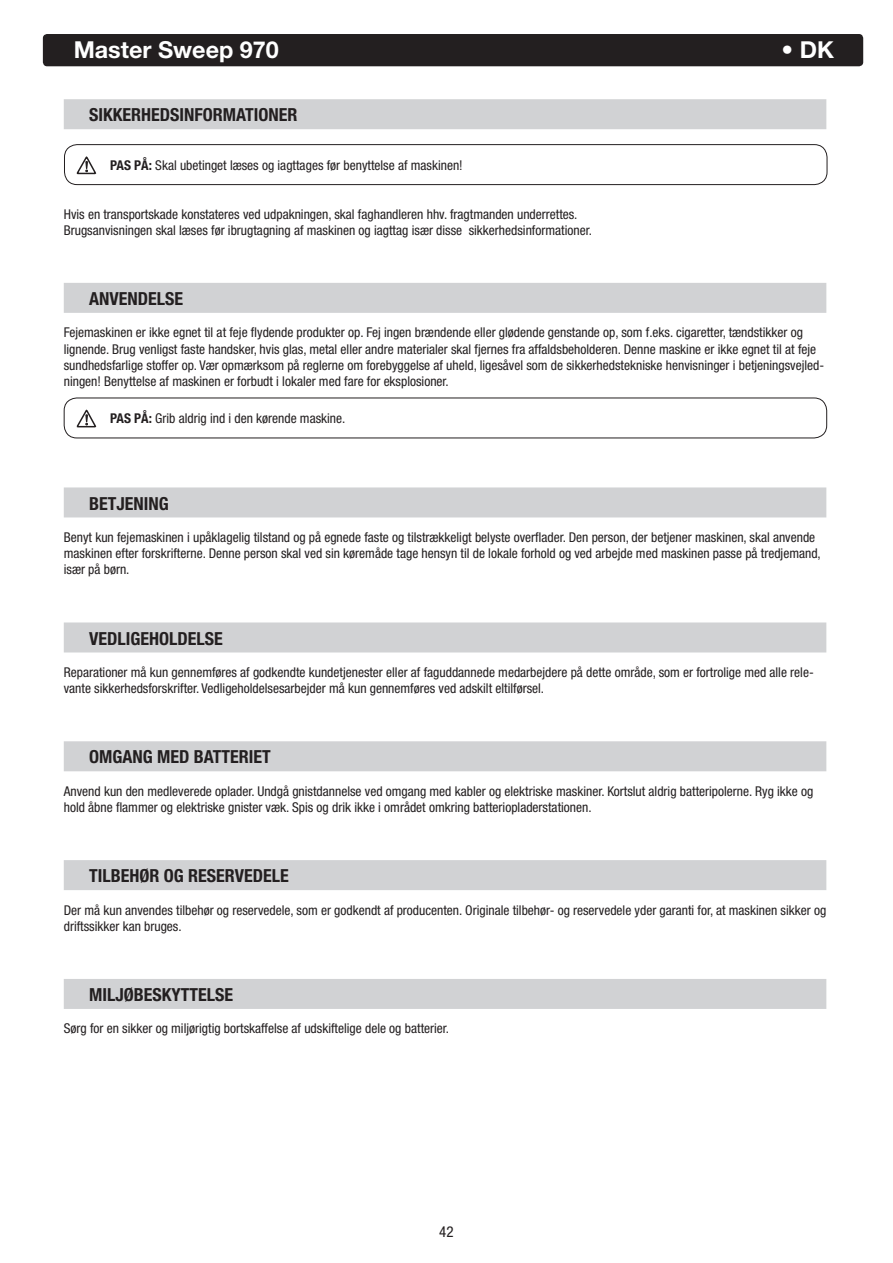
<style>
.page{position:relative;width:893px;height:1263px;background:#fff}
.page>*{position:absolute;margin:0;border:0;box-sizing:border-box;transform-origin:0 0}
.t1{font:700 23.4px "Helvetica Neue";color:#fff}
.t2{font:700 condensed 18px "Helvetica Neue";color:#231f20}
.t3{font:condensed 15px "Helvetica Neue";color:#231f20}
.t4{font:condensed 13.5px/16.2px "Helvetica Neue";color:#231f20}
.s1{font-weight:700}
</style>
<div class="page">
<div style="left:43px;top:34px;width:820px;height:32px;background:#231f20;border-radius:4px"></div>
<div style="left:64px;top:99px;width:762px;height:30px;background:#d1d2d4"></div>
<div style="left:64px;top:283px;width:762px;height:30px;background:#d1d2d4"></div>
<div style="left:64px;top:487px;width:762px;height:30px;background:#d1d2d4"></div>
<div style="left:64px;top:622px;width:762px;height:30px;background:#d1d2d4"></div>
<div style="left:64px;top:741px;width:762px;height:30px;background:#d1d2d4"></div>
<div style="left:64px;top:860px;width:762px;height:30px;background:#d1d2d4"></div>
<div style="left:64px;top:979px;width:762px;height:30px;background:#d1d2d4"></div>
<svg style="left:76px;top:156px;width:20px;height:19px"></svg>
<svg style="left:76px;top:409px;width:20px;height:19px"></svg>
<div style="left:64px;top:144px;width:763px;height:41px;border:1px solid #231f20;border-radius:13px"></div>
<div style="left:64px;top:398px;width:763px;height:40px;border:1px solid #231f20;border-radius:13px"></div>
<h1 class="t1" style="left:74px;top:36px;width:207px">Master Sweep 970</h1>
<h1 class="t1" style="left:782px;top:36px;width:54px">• DK</h1>
<h2 class="t2" style="left:89px;top:104px;width:210px">SIKKERHEDSINFORMATIONER</h2>
<p class="t4" style="left:110px;top:157px;width:354px"><span class="s1">PAS PÅ:</span> Skal ubetinget læses og iagttages før benyttelse af maskinen!</p>
<p class="t4" style="left:64px;top:206px;width:530px">Hvis en transportskade konstateres ved udpakningen, skal faghandleren hhv. fragtmanden underrettes.<br>Brugsanvisningen skal læses før ibrugtagning af maskinen og iagttag især disse sikkerhedsinformationer.</p>
<h2 class="t2" style="left:89px;top:288px;width:95px">ANVENDELSE</h2>
<p class="t4" style="left:64px;top:324px;width:762px">Fejemaskinen er ikke egnet til at feje flydende produkter op. Fej ingen brændende eller glødende genstande op, som f.eks. cigaretter, tændstikker og lignende. Brug venligst faste handsker, hvis glas, metal eller andre materialer skal fjernes fra affaldsbeholderen. Denne maskine er ikke egnet til at feje sundhedsfarlige stoffer op. Vær opmærksom på reglerne om forebyggelse af uheld, ligesåvel som de sikkerhedstekniske henvisninger i betjeningsvejled&shy;ningen! Benyttelse af maskinen er forbudt i lokaler med fare for eksplosioner.</p>
<p class="t4" style="left:110px;top:410px;width:237px"><span class="s1">PAS PÅ:</span> Grib aldrig ind i den kørende maskine.</p>
<h2 class="t2" style="left:89px;top:492px;width:81px">BETJENING</h2>
<p class="t4" style="left:64px;top:529px;width:758px">Benyt kun fejemaskinen i upåklagelig tilstand og på egnede faste og tilstrækkeligt belyste overflader. Den person, der betjener maskinen, skal anvende maskinen efter forskrifterne. Denne person skal ved sin køremåde tage hensyn til de lokale forhold og ved arbejde med maskinen passe på tredjemand, især på børn.</p>
<h2 class="t2" style="left:89px;top:627px;width:135px">VEDLIGEHOLDELSE</h2>
<p class="t4" style="left:64px;top:664px;width:751px">Reparationer må kun gennemføres af godkendte kundetjenester eller af faguddannede medarbejdere på dette område, som er fortrolige med alle rele&shy;vante sikkerhedsforskrifter. Vedligeholdelsesarbejder må kun gennemføres ved adskilt eltilførsel.</p>
<h2 class="t2" style="left:89px;top:746px;width:183px">OMGANG MED BATTERIET</h2>
<p class="t4" style="left:64px;top:783px;width:751px">Anvend kun den medleverede oplader. Undgå gnistdannelse ved omgang med kabler og elektriske maskiner. Kortslut aldrig batteripolerne. Ryg ikke og hold åbne flammer og elektriske gnister væk. Spis og drik ikke i området omkring batteriopladerstationen.</p>
<h2 class="t2" style="left:89px;top:865px;width:201px">TILBEHØR OG RESERVEDELE</h2>
<p class="t4" style="left:64px;top:902px;width:764px">Der må kun anvendes tilbehør og reservedele, som er godkendt af producenten. Originale tilbehør- og reservedele yder garanti for, at maskinen sikker og driftssikker kan bruges.</p>
<h2 class="t2" style="left:89px;top:984px;width:145px">MILJØBESKYTTELSE</h2>
<p class="t4" style="left:64px;top:1020px;width:387px">Sørg for en sikker og miljørigtig bortskaffelse af udskiftelige dele og batterier.</p>
<p class="t3" style="left:439px;top:1222px;width:16px">42</p>
</div>
